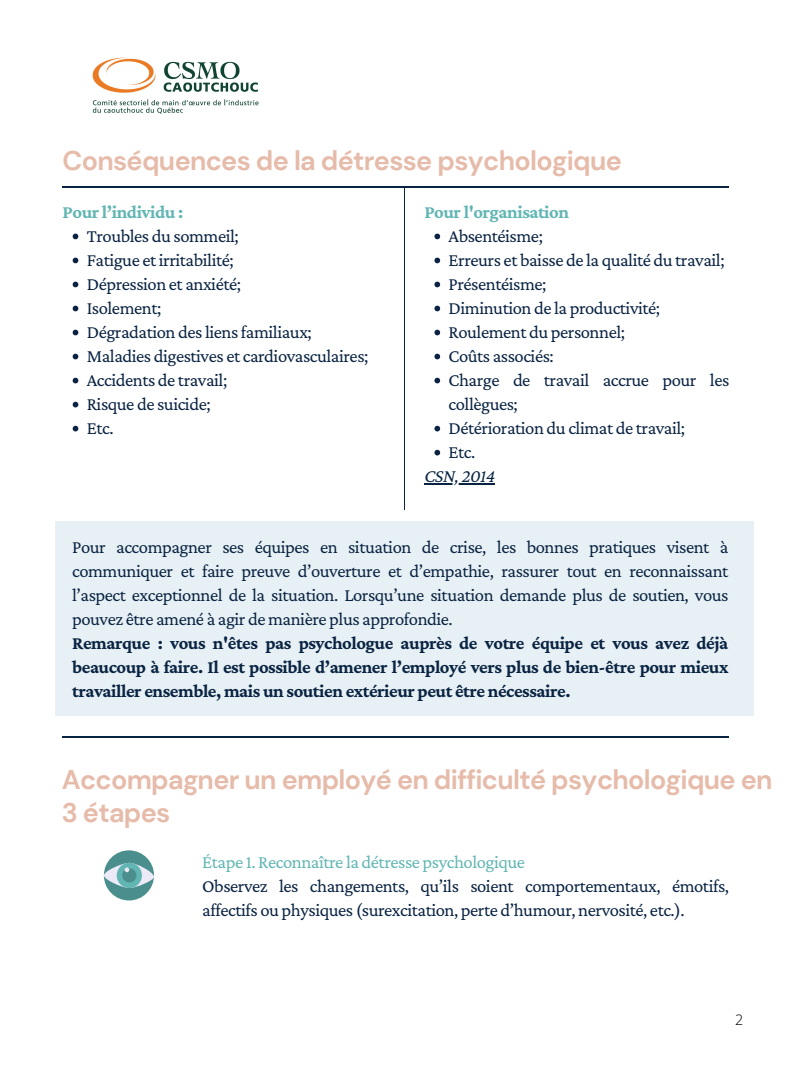
<style>
.page{position:relative;width:810px;height:1080px;background:#fff}
.page>*{position:absolute;margin:0;border:0;box-sizing:border-box;transform-origin:0 0}
.t1{font:700 26.94px/32.2px "DM Sans";letter-spacing:-.025em;color:#e6bbaa}
.t2{font:18.62px/24px "Crimson Pro";letter-spacing:-.025em;color:#092342}
.t3{font:700 18.62px/24px "Crimson Pro";letter-spacing:-.025em;color:#092342;text-align:justify}
.t4{font:18.62px "Crimson Pro";letter-spacing:-.025em;color:#61b6b3}
.t5{font:700 18.62px "Crimson Pro";letter-spacing:-.025em;color:#61b6b3}
.t6{font:italic 18.62px "Crimson Pro";letter-spacing:-.025em;color:#092342}
.t7{font:300 14.38px "Open Sans";color:#000}
</style>
<div class="page">
<hr style="left:63px;top:186px;width:666px;height:1px;background:#092342">
<hr style="left:405px;top:186px;width:1px;height:323px;background:#092342">
<svg style="left:73px;top:234px;width:5px;height:5px"></svg>
<svg style="left:73px;top:258px;width:5px;height:5px"></svg>
<svg style="left:73px;top:282px;width:5px;height:5px"></svg>
<svg style="left:73px;top:306px;width:5px;height:5px"></svg>
<svg style="left:73px;top:330px;width:5px;height:5px"></svg>
<svg style="left:73px;top:354px;width:5px;height:5px"></svg>
<svg style="left:73px;top:378px;width:5px;height:5px"></svg>
<svg style="left:73px;top:402px;width:5px;height:5px"></svg>
<svg style="left:73px;top:426px;width:5px;height:5px"></svg>
<svg style="left:434px;top:234px;width:6px;height:5px"></svg>
<svg style="left:434px;top:258px;width:6px;height:5px"></svg>
<svg style="left:434px;top:282px;width:6px;height:5px"></svg>
<svg style="left:434px;top:306px;width:6px;height:5px"></svg>
<svg style="left:434px;top:330px;width:6px;height:5px"></svg>
<svg style="left:434px;top:354px;width:6px;height:5px"></svg>
<svg style="left:434px;top:378px;width:6px;height:5px"></svg>
<svg style="left:434px;top:426px;width:6px;height:5px"></svg>
<svg style="left:434px;top:450px;width:6px;height:5px"></svg>
<hr style="left:424px;top:483px;width:71px;height:2px;background:#092342">
<div style="left:56px;top:521px;width:698px;height:195px;background:#e7f0f4"></div>
<hr style="left:63px;top:736px;width:666px;height:2px;background:#092342">
<div style="left:104px;top:850px;width:50px;height:50px;background:#4a8f8d;border-radius:50%"></div>
<svg style="left:104px;top:863px;width:50px;height:25px"></svg>
<img style="left:92px;top:57px;width:167px;height:57px">
<h1 class="t1" style="left:63px;top:145px;width:561px">Conséquences de la détresse psychologique</h1>
<p class="t5" style="left:63px;top:201px;width:122px">Pour l’individu :</p>
<p class="t2" style="left:87px;top:224px;width:283px">Troubles du sommeil;<br>Fatigue et irritabilité;<br>Dépression et anxiété;<br>Isolement;<br>Dégradation des liens familiaux;<br>Maladies digestives et cardiovasculaires;<br>Accidents de travail;<br>Risque de suicide;<br>Etc.</p>
<p class="t5" style="left:424px;top:201px;width:146px">Pour l'organisation</p>
<p class="t2" style="left:449px;top:224px;width:282px">Absentéisme;<br>Erreurs et baisse de la qualité du travail;<br>Présentéisme;<br>Diminution de la productivité;<br>Roulement du personnel;<br>Coûts associés:<br>Charge de travail accrue pour les collègues;<br>Détérioration du climat de travail;<br>Etc.</p>
<p class="t6" style="left:424px;top:465px;width:72px">CSN, 2014</p>
<p class="t2" style="left:72px;top:534px;width:658px;text-align:justify">Pour accompagner ses équipes en situation de crise, les bonnes pratiques visent à communiquer et faire preuve d’ouverture et d’empathie, rassurer tout en reconnaissant l’aspect exceptionnel de la situation. Lorsqu’une situation demande plus de soutien, vous pouvez être amené à agir de manière plus approfondie.</p>
<p class="t3" style="left:72px;top:630px;width:658px">Remarque : vous n'êtes pas psychologue auprès de votre équipe et vous avez déjà beaucoup à faire. Il est possible d’amener l’employé vers plus de bien-être pour mieux travailler ensemble, mais un soutien extérieur peut être nécessaire.</p>
<h1 class="t1" style="left:62px;top:764px;width:712px">Accompagner un employé en difficulté psychologique en<br>3 étapes</h1>
<p class="t4" style="left:202px;top:851px;width:324px">Étape 1. Reconnaître la détresse psychologique</p>
<p class="t2" style="left:202px;top:873px;width:528px">Observez les changements, qu’ils soient comportementaux, émotifs, affectifs ou physiques (surexcitation, perte d’humour, nervosité, etc.).</p>
<p class="t7" style="left:735px;top:1009px;width:10px">2</p>
</div>
